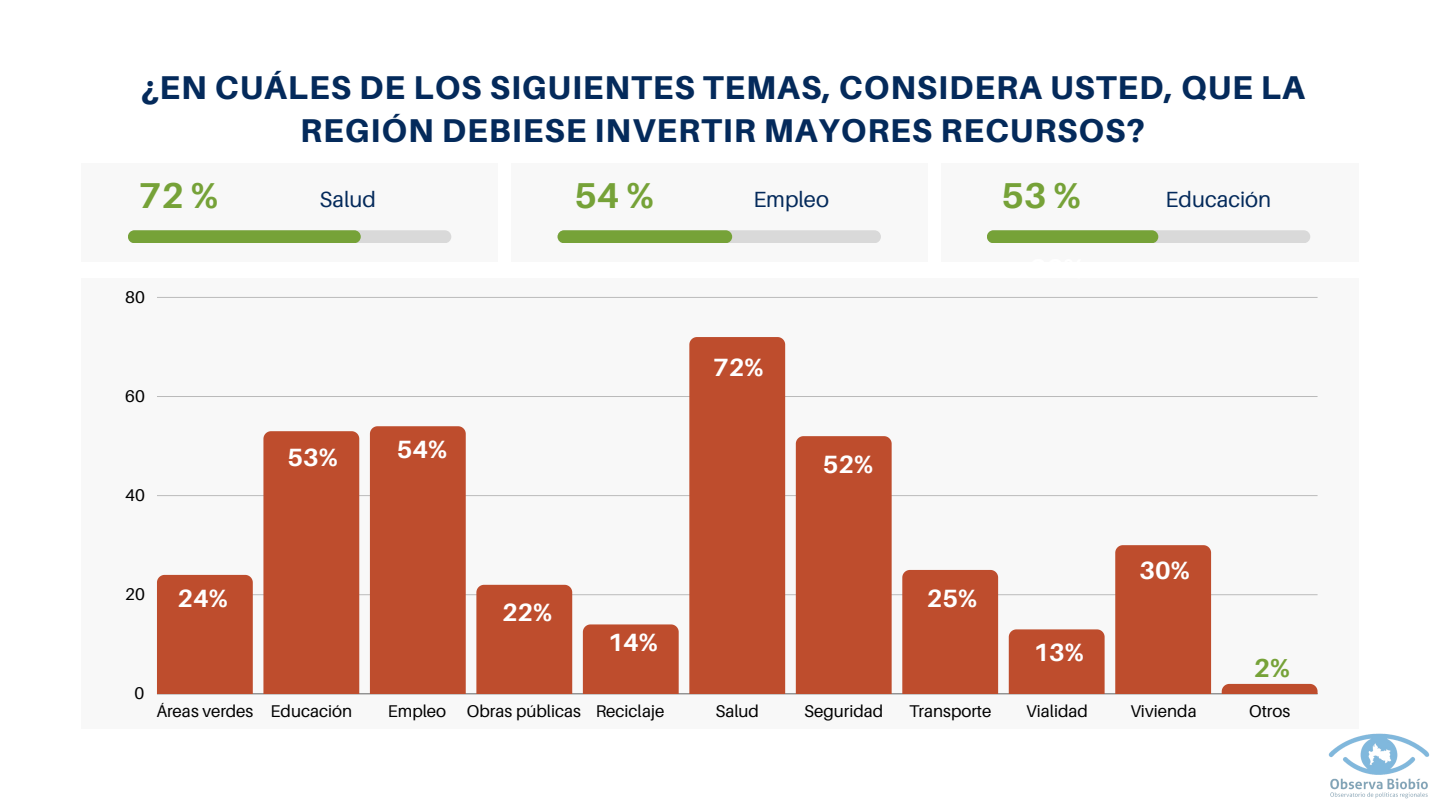
<style>
.page{position:relative;width:1440px;height:810px;background:#fff}
.page>*{position:absolute;margin:0;border:0;box-sizing:border-box;transform-origin:0 0}
.t1{font:700 36px "Aileron";color:#76a238}
.t2{font:800 33px/42.8px "Aileron";letter-spacing:.03em;color:#042a5b;text-align:center}
.t3{font:700 26px "Aileron";color:#76a238}
.t4{font:700 25px "Aileron";color:#fff}
.t5{font:22px "Aileron";color:#042a5b}
.t6{font:17px "Aileron";color:#000}
</style>
<div class="page">
<div style="left:941px;top:164px;width:417px;height:98px;background:#f8f8f8"></div>
<div style="left:511px;top:164px;width:417px;height:98px;background:#f8f8f8"></div>
<div style="left:81px;top:164px;width:417px;height:98px;background:#f8f8f8"></div>
<div style="left:128px;top:230px;width:323px;height:13px;background:#d9d9d9;border-radius:6px"></div>
<div style="left:128px;top:230px;width:233px;height:13px;background:#76a238;border-radius:6px"></div>
<div style="left:558px;top:230px;width:323px;height:13px;background:#d9d9d9;border-radius:6px"></div>
<div style="left:558px;top:230px;width:174px;height:13px;background:#76a238;border-radius:6px"></div>
<div style="left:987px;top:230px;width:323px;height:13px;background:#d9d9d9;border-radius:6px"></div>
<div style="left:987px;top:230px;width:171px;height:13px;background:#76a238;border-radius:6px"></div>
<div style="left:81px;top:278px;width:1278px;height:451px;background:#f8f8f8"></div>
<hr style="left:157px;top:693px;width:1161px;height:1px;background:#000;opacity:.6">
<hr style="left:157px;top:594px;width:1161px;height:1px;background:#c8c8c8">
<hr style="left:157px;top:495px;width:1161px;height:1px;background:#c1c1c1">
<hr style="left:157px;top:396px;width:1161px;height:1px;background:#bababa">
<hr style="left:157px;top:297px;width:1161px;height:1px;background:#bfbfbf">
<div style="left:157px;top:575px;width:96px;height:119px;background:#be4d2d"></div>
<div style="left:263px;top:431px;width:96px;height:263px;background:#be4d2d"></div>
<div style="left:370px;top:426px;width:96px;height:268px;background:#be4d2d"></div>
<div style="left:476px;top:585px;width:96px;height:109px;background:#be4d2d"></div>
<div style="left:583px;top:624px;width:96px;height:70px;background:#be4d2d"></div>
<svg style="left:689px;top:337px;width:96px;height:357px;background:#bf5233"></svg>
<div style="left:796px;top:436px;width:96px;height:258px;background:#be4d2d"></div>
<div style="left:902px;top:570px;width:96px;height:124px;background:#be4d2d"></div>
<div style="left:1009px;top:629px;width:96px;height:65px;background:#be4d2d"></div>
<div style="left:1115px;top:545px;width:96px;height:149px;background:#be4d2d"></div>
<svg style="left:1222px;top:684px;width:96px;height:10px"></svg>
<img style="left:1328px;top:733px;width:102px;height:66px">
<h1 class="t2" style="left:141px;top:65px;width:1166px">¿EN CUÁLES DE LOS SIGUIENTES TEMAS, CONSIDERA USTED, QUE LA<br>REGIÓN DEBIESE INVERTIR MAYORES RECURSOS?</h1>
<p class="t1" style="left:139px;top:173px;width:81px">72%</p>
<h2 class="t5" style="left:320px;top:186px;width:58px">Salud</h2>
<p class="t1" style="left:574px;top:173px;width:81px">54%</p>
<h2 class="t5" style="left:753px;top:186px;width:77px">Empleo</h2>
<p class="t1" style="left:1002px;top:173px;width:81px">53%</p>
<h2 class="t5" style="left:1166px;top:186px;width:107px">Educación</h2>
<p class="t6" style="left:125px;top:287px;width:21px">80</p>
<p class="t6" style="left:125px;top:386px;width:21px">60</p>
<p class="t6" style="left:125px;top:485px;width:21px">40</p>
<h3 class="t4" style="left:288px;top:442px;width:52px">53%</h3>
<h3 class="t4" style="left:397px;top:434px;width:52px">54%</h3>
<h3 class="t4" style="left:713px;top:351px;width:52px">72%</h3>
<h3 class="t4" style="left:823px;top:448px;width:52px">52%</h3>
<p class="t6" style="left:125px;top:584px;width:21px">20</p>
<p class="t6" style="left:135px;top:683px;width:11px">0</p>
<h3 class="t4" style="left:177px;top:582px;width:52px">24%</h3>
<h3 class="t4" style="left:502px;top:597px;width:52px">22%</h3>
<h3 class="t4" style="left:608px;top:627px;width:52px">14%</h3>
<h3 class="t4" style="left:927px;top:582px;width:52px">25%</h3>
<h3 class="t4" style="left:1034px;top:636px;width:52px">13%</h3>
<h3 class="t4" style="left:1140px;top:555px;width:52px">30%</h3>
<p class="t3" style="left:1254px;top:652px;width:38px">2%</p>
<p class="t6" style="left:156px;top:701px;width:197px">Áreas verdes Educación</p>
<p class="t6" style="left:388px;top:701px;width:278px">Empleo Obras públicas Reciclaje</p>
<p class="t6" style="left:715px;top:701px;width:45px">Salud</p>
<p class="t6" style="left:804px;top:701px;width:81px">Seguridad</p>
<p class="t6" style="left:909px;top:701px;width:84px">Transporte</p>
<p class="t6" style="left:1026px;top:701px;width:63px">Vialidad</p>
<p class="t6" style="left:1130px;top:701px;width:68px">Vivienda</p>
<p class="t6" style="left:1249px;top:701px;width:43px">Otros</p>
</div>
